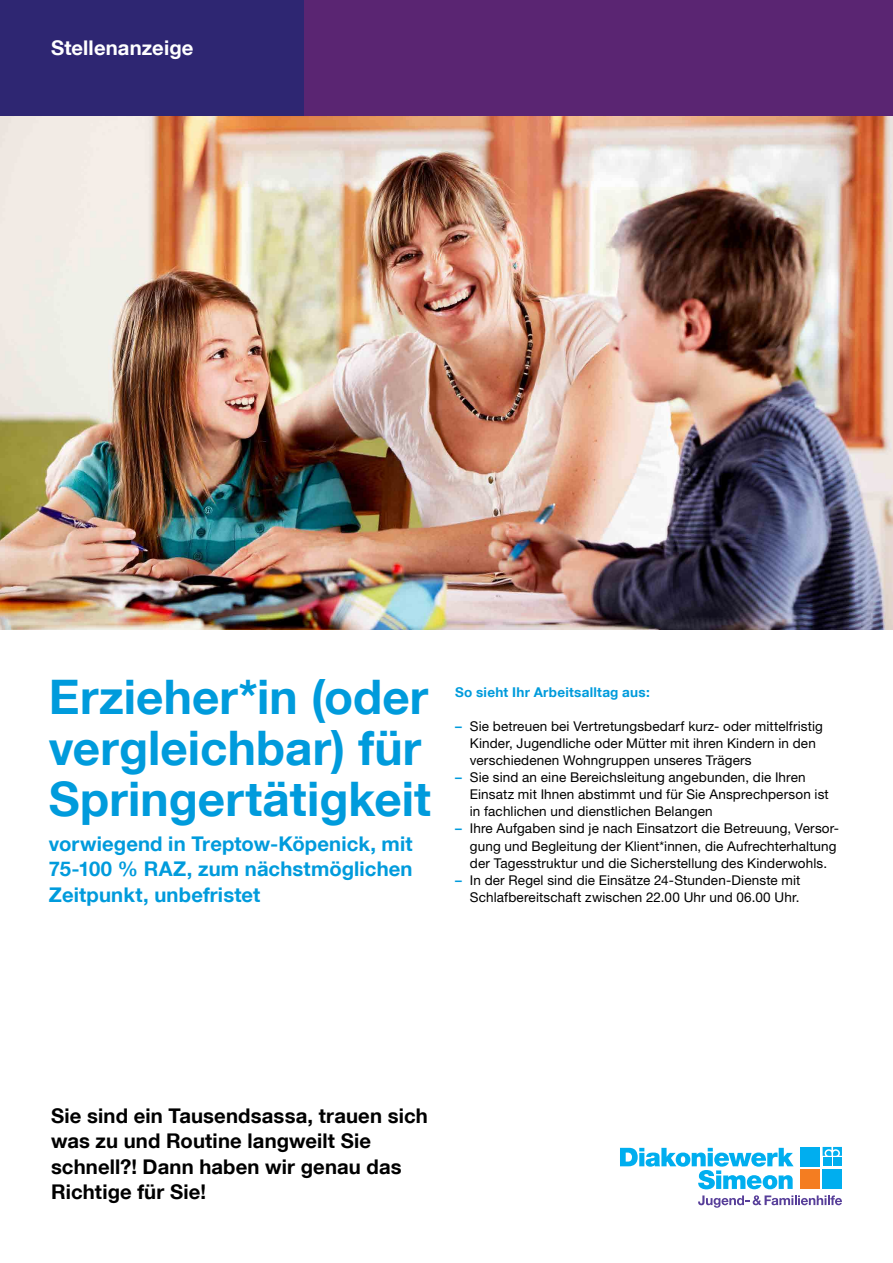
<style>
.page{position:relative;width:893px;height:1263px;background:#fff}
.page>*{position:absolute;margin:0;border:0;box-sizing:border-box;transform-origin:0 0}
._05_Headline_31_75pt{font:700 47.7px/51px "Helvetica Neue LT Com";color:#009bdc}
._01_Texte_13_5pt_Bol{font:700 20.25px/25.5px "Helvetica Neue LT Com";letter-spacing:.005em;color:#000}
._05_Headline_31_75pt-2{font:700 20.25px/25.5px "Helvetica Neue LT Com";letter-spacing:.005em;color:#009bdc;text-align:justify}
._01_Texte_13_5pt_Bol-2{font:700 20.25px "Helvetica Neue LT Com";letter-spacing:.005em;color:#fff}
._02_Texte_9pt_Roman{font:13.5px/17px "Helvetica Neue LT Pro";letter-spacing:.01em;color:#000}
._03_Texte_9pt_Bold_B{font:700 13.5px "Helvetica Neue LT Com";letter-spacing:.02em;color:#009bdc}
.s1{font-family:"Helvetica Neue LT Com";font-weight:700;color:#009bdc}
</style>
<div class="page">
<div style="left:303px;top:0;width:590px;height:117px;background:#5a2572"></div>
<div style="left:0;top:0;width:303px;height:117px;background:#2e2672"></div>
<img style="left:0;top:117px;width:893px;height:512px">
<svg style="left:698px;top:1195px;width:144px;height:13px"></svg>
<div style="left:800px;top:1169px;width:19px;height:20px;background:#f47d21"></div>
<div style="left:823px;top:1169px;width:19px;height:20px;background:#00aeef"></div>
<div style="left:800px;top:1147px;width:19px;height:19px;background:#00aeef"></div>
<svg style="left:620px;top:1148px;width:174px;height:41px"></svg>
<svg style="left:823px;top:1147px;width:19px;height:9px"></svg>
<div style="left:823px;top:1157px;width:8px;height:9px;background:#00aeef"></div>
<div style="left:833px;top:1157px;width:9px;height:9px;background:#00aeef"></div>
<p class="_01_Texte_13_5pt_Bol-2" style="left:51px;top:35px;width:144px">Stellenanzeige</p>
<p class="_05_Headline_31_75pt" style="left:49px;top:670px;width:383px">Erzieher*in (oder vergleichbar) für<br>Springertätigkeit</p>
<p class="_05_Headline_31_75pt-2" style="left:49px;top:830px;width:365px">vorwiegend in Treptow-Köpenick, mit 75-100 % RAZ, zum nächstmöglichen Zeitpunkt, unbefristet</p>
<p class="_03_Texte_9pt_Bold_B" style="left:455px;top:684px;width:196px">So sieht Ihr Arbeitsalltag aus:</p>
<p class="_02_Texte_9pt_Roman" style="left:470px;top:718px;width:354px;text-indent:-15px"><span class="s1">–</span> Sie betreuen bei Vertretungsbedarf kurz- oder mittelfristig<br>Kinder, Jugendliche oder Mütter mit ihren Kindern in den verschiedenen Wohngruppen unseres Trägers</p>
<p class="_02_Texte_9pt_Roman" style="left:470px;top:769px;width:360px;text-indent:-15px"><span class="s1">–</span> Sie sind an eine Bereichsleitung angebunden, die Ihren<br>Einsatz mit Ihnen abstimmt und für Sie Ansprechperson ist in fachlichen und dienstlichen Belangen</p>
<p class="_02_Texte_9pt_Roman" style="left:470px;top:820px;width:371px;text-indent:-15px"><span class="s1">–</span> Ihre Aufgaben sind je nach Einsatzort die Betreuung, Versor&shy;gung und Begleitung der Klient*innen, die Aufrechterhaltung der Tagesstruktur und die Sicherstellung des Kinderwohls.</p>
<p class="_02_Texte_9pt_Roman" style="left:455px;top:871px;width:347px;text-align:right"><span class="s1">–</span> In der Regel sind die Einsätze 24-Stunden-Dienste mit<br>Schlafbereitschaft zwischen 22.00 Uhr und 06.00 Uhr.</p>
<p class="_01_Texte_13_5pt_Bol" style="left:51px;top:1102px;width:378px">Sie sind ein Tausendsassa, trauen sich was zu und Routine langweilt Sie schnell?! Dann haben wir genau das<br>Richtige für Sie!</p>
</div>
